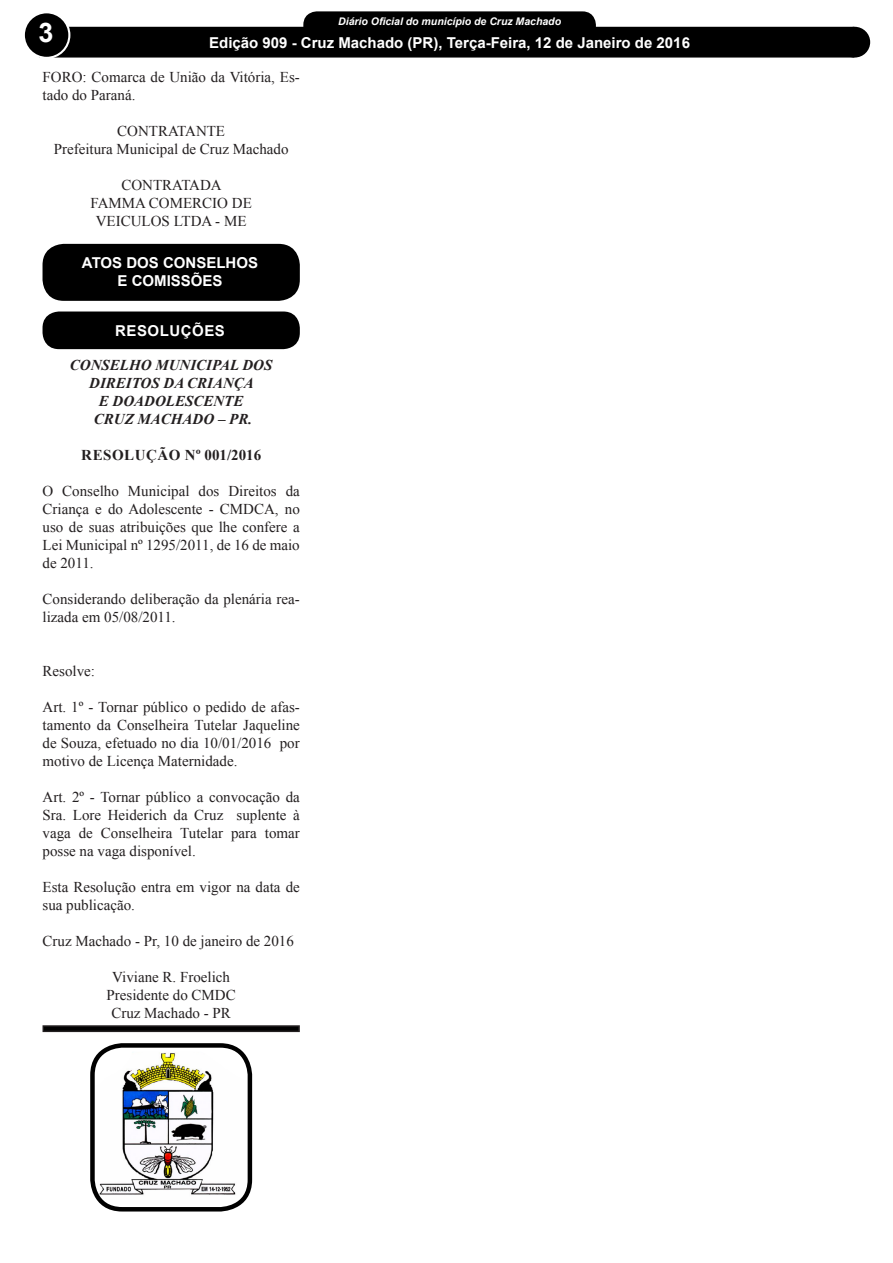
<style>
.page{position:relative;width:893px;height:1263px;background:#fff}
.page>*{position:absolute;margin:0;border:0;box-sizing:border-box;transform-origin:0 0}
.t1{font:700 27px "Arial";color:#fff}
.t2{font:15px/18px "Times New Roman";color:#231f20;text-align:justify}
.t3{font:700 15px "Arial";color:#fff}
.t4{font:italic 700 15px "Times New Roman";color:#231f20}
.t5{font:700 15px "Times New Roman";letter-spacing:.035em;color:#231f20}
.t6{font:700 15px "Arial";letter-spacing:.035em;color:#fff}
.t7{font:italic 700 10.5px "Arial";color:#fff}
</style>
<div class="page">
<div style="left:305px;top:13px;width:289px;height:28px;background:#000;border-radius:12px"></div>
<div style="left:303px;top:11px;width:293px;height:31px;border:3px solid #000;border-radius:12px"></div>
<div style="left:39px;top:27px;width:815px;height:31px;background:#000;border:2px solid #000"></div>
<div style="left:24px;top:12px;width:45px;height:46px;background:#000;border-radius:50%"></div>
<div style="left:23px;top:11px;width:47px;height:48px;border:2px solid #fff;border-radius:50%"></div>
<div style="left:840px;top:28px;width:29px;height:29px;background:#000;border-radius:50%"></div>
<div style="left:839px;top:27px;width:31px;height:31px;border:2px solid #000;border-radius:50%"></div>
<div style="left:43px;top:244px;width:257px;height:57px;background:#000;border-radius:21px"></div>
<div style="left:43px;top:311px;width:257px;height:38px;background:#000;border-radius:16px"></div>
<svg style="left:42px;top:1025px;width:258px;height:8px;background:#333232"></svg>
<img style="left:95px;top:1052px;width:155px;height:151px">
<div style="left:90px;top:1043px;width:162px;height:168px;border:4px solid #000;border-radius:30px"></div>
<p class="t1" style="left:38px;top:14px;width:17px">3</p>
<p class="t7" style="left:338px;top:15px;width:224px">Diário Oficial do município de Cruz Machado</p>
<p class="t3" style="left:209px;top:32px;width:482px">Edição 909 - Cruz Machado (PR), Terça-Feira, 12 de Janeiro de 2016</p>
<p class="t2" style="left:43px;top:67px;width:259px">FORO: Comarca de União da Vitória, Es&shy;tado do Paraná.</p>
<p class="t2" style="left:117px;top:121px;width:109px">CONTRATANTE</p>
<p class="t2" style="left:54px;top:139px;width:236px">Prefeitura Municipal de Cruz Machado</p>
<p class="t2" style="left:121px;top:175px;width:102px">CONTRATADA</p>
<p class="t2" style="left:90px;top:193px;width:163px">FAMMA COMERCIO DE</p>
<p class="t2" style="left:96px;top:211px;width:152px">VEICULOS LTDA - ME</p>
<p class="t3" style="left:82px;top:253px;width:178px">ATOS DOS CONSELHOS</p>
<p class="t3" style="left:118px;top:271px;width:107px">E COMISSÕES</p>
<p class="t6" style="left:115px;top:320px;width:111px">RESOLUÇÕES</p>
<p class="t4" style="left:70px;top:355px;width:204px">CONSELHO MUNICIPAL DOS</p>
<p class="t4" style="left:89px;top:373px;width:166px">DIREITOS DA CRIANÇA</p>
<p class="t4" style="left:99px;top:391px;width:146px">E DOADOLESCENTE</p>
<p class="t4" style="left:94px;top:409px;width:160px">CRUZ MACHADO – PR.</p>
<p class="t5" style="left:81px;top:444px;width:181px">RESOLUÇÃO Nº 001/2016</p>
<p class="t2" style="left:43px;top:482px;width:259px">O Conselho Municipal dos Direitos da Criança e do Adolescente - CMDCA, no uso de suas atribuições que lhe confere a Lei Municipal nº 1295/2011, de 16 de maio de 2011.</p>
<p class="t2" style="left:43px;top:590px;width:259px">Considerando deliberação da plenária rea&shy;lizada em 05/08/2011.</p>
<p class="t2" style="left:43px;top:662px;width:54px">Resolve:</p>
<p class="t2" style="left:43px;top:698px;width:259px">Art. 1º - Tornar público o pedido de afas&shy;tamento da Conselheira Tutelar Jaqueline de Souza, efetuado no dia 10/01/2016 por motivo de Licença Maternidade.</p>
<p class="t2" style="left:43px;top:788px;width:259px">Art. 2º - Tornar público a convocação da Sra. Lore Heiderich da Cruz suplente à vaga de Conselheira Tutelar para tomar posse na vaga disponível.</p>
<p class="t2" style="left:43px;top:878px;width:259px">Esta Resolução entra em vigor na data de sua publicação.</p>
<p class="t2" style="left:43px;top:932px;width:253px">Cruz Machado - Pr, 10 de janeiro de 2016</p>
<p class="t2" style="left:112px;top:968px;width:119px">Viviane R. Froelich</p>
<p class="t2" style="left:107px;top:986px;width:131px">Presidente do CMDC</p>
<p class="t2" style="left:111px;top:1004px;width:121px">Cruz Machado - PR</p>
</div>
